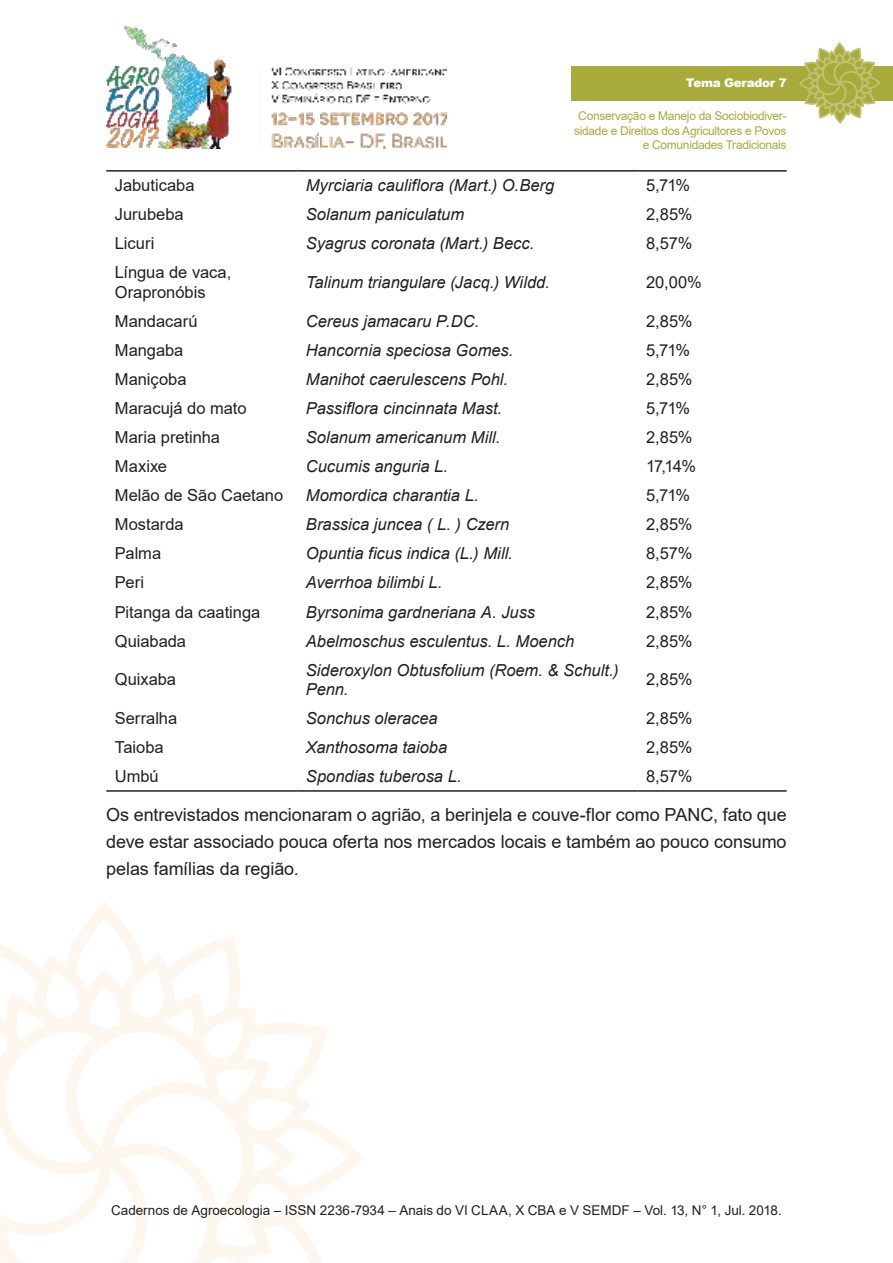
<style>
.page{position:relative;width:893px;height:1263px;background:#fff}
.page>*{position:absolute;margin:0;border:0;box-sizing:border-box;transform-origin:0 0}
.t1{font:18px/27px "Arial";letter-spacing:-.005em;color:#221f1f;text-align:justify}
.t2{font:italic 16.5px/19.8px "Arial";color:#221f1f}
.t3{font:16.5px/19.8px "Arial";color:#221f1f}
.t4{font:13.5px "Arial";color:#221f1f}
.t5{font:12px/14.4px "Arial";letter-spacing:-.025em;color:#a8ab3c;text-align:right}
.t6{font:900 12px "Arial";letter-spacing:-.025em;color:#fff}
</style>
<div class="page">
<img style="left:106px;top:25px;width:340px;height:124px">
<svg style="left:0;top:910px;width:363px;height:353px"></svg>
<div style="left:571px;top:66px;width:322px;height:34px;background:#a8ab3c"></div>
<svg style="left:798px;top:43px;width:83px;height:81px"></svg>
<hr style="left:106px;top:790px;width:191px;height:2px;background:#221f1f">
<hr style="left:297px;top:790px;width:341px;height:2px;background:#221f1f">
<hr style="left:638px;top:790px;width:149px;height:2px;background:#221f1f">
<hr style="left:106px;top:170px;width:191px;height:2px;background:#221f1f">
<hr style="left:297px;top:170px;width:341px;height:2px;background:#221f1f">
<hr style="left:638px;top:170px;width:149px;height:2px;background:#221f1f">
<p class="t6" style="left:686px;top:76px;width:102px">Tema Gerador 7</p>
<p class="t5" style="left:574px;top:110px;width:214px">Conservação e Manejo da Sociobiodiver&shy;sidade e Direitos dos Agricultores e Povos e Comunidades Tradicionais</p>
<p class="t3" style="left:115px;top:177px;width:81px">Jabuticaba</p>
<p class="t2" style="left:306px;top:177px;width:250px">Myrciaria cauliflora (Mart.) O.Berg</p>
<p class="t3" style="left:646px;top:177px;width:46px">5,71%</p>
<p class="t3" style="left:115px;top:206px;width:70px">Jurubeba</p>
<p class="t2" style="left:306px;top:206px;width:160px">Solanum paniculatum</p>
<p class="t3" style="left:646px;top:206px;width:48px">2,85%</p>
<p class="t3" style="left:115px;top:235px;width:41px">Licuri</p>
<p class="t2" style="left:306px;top:235px;width:230px">Syagrus coronata (Mart.) Becc.</p>
<p class="t3" style="left:646px;top:235px;width:48px">8,57%</p>
<p class="t3" style="left:115px;top:264px;width:118px">Língua de vaca,<br>Orapronóbis</p>
<p class="t2" style="left:306px;top:274px;width:245px">Talinum triangulare (Jacq.) Wildd.</p>
<p class="t3" style="left:646px;top:274px;width:57px">20,00%</p>
<p class="t3" style="left:115px;top:313px;width:84px">Mandacarú</p>
<p class="t2" style="left:306px;top:313px;width:175px">Cereus jamacaru P.DC.</p>
<p class="t3" style="left:646px;top:313px;width:48px">2,85%</p>
<p class="t3" style="left:115px;top:342px;width:70px">Mangaba</p>
<p class="t2" style="left:306px;top:342px;width:209px">Hancornia speciosa Gomes.</p>
<p class="t3" style="left:646px;top:342px;width:46px">5,71%</p>
<p class="t3" style="left:115px;top:371px;width:73px">Maniçoba</p>
<p class="t2" style="left:306px;top:371px;width:204px">Manihot caerulescens Pohl.</p>
<p class="t3" style="left:646px;top:371px;width:48px">2,85%</p>
<p class="t3" style="left:115px;top:400px;width:133px">Maracujá do mato</p>
<p class="t2" style="left:306px;top:400px;width:198px">Passiflora cincinnata Mast.</p>
<p class="t3" style="left:646px;top:400px;width:46px">5,71%</p>
<p class="t3" style="left:115px;top:429px;width:107px">Maria pretinha</p>
<p class="t2" style="left:306px;top:429px;width:196px">Solanum americanum Mill.</p>
<p class="t3" style="left:646px;top:429px;width:48px">2,85%</p>
<p class="t3" style="left:115px;top:458px;width:54px">Maxixe</p>
<p class="t2" style="left:306px;top:458px;width:144px">Cucumis anguria L.</p>
<p class="t3" style="left:646px;top:458px;width:51px">17,14%</p>
<p class="t3" style="left:115px;top:487px;width:170px">Melão de São Caetano</p>
<p class="t2" style="left:306px;top:487px;width:174px">Momordica charantia L.</p>
<p class="t3" style="left:646px;top:487px;width:46px">5,71%</p>
<p class="t3" style="left:115px;top:516px;width:70px">Mostarda</p>
<p class="t2" style="left:306px;top:516px;width:205px">Brassica juncea ( L. ) Czern</p>
<p class="t3" style="left:646px;top:516px;width:48px">2,85%</p>
<p class="t3" style="left:115px;top:545px;width:48px">Palma</p>
<p class="t2" style="left:306px;top:545px;width:209px">Opuntia ficus indica (L.) Mill.</p>
<p class="t3" style="left:646px;top:545px;width:48px">8,57%</p>
<p class="t3" style="left:115px;top:574px;width:31px">Peri</p>
<p class="t2" style="left:306px;top:574px;width:138px">Averrhoa bilimbi L.</p>
<p class="t3" style="left:646px;top:574px;width:48px">2,85%</p>
<p class="t3" style="left:115px;top:603px;width:147px">Pitanga da caatinga</p>
<p class="t2" style="left:306px;top:603px;width:231px">Byrsonima gardneriana A. Juss</p>
<p class="t3" style="left:646px;top:603px;width:48px">2,85%</p>
<p class="t3" style="left:115px;top:632px;width:73px">Quiabada</p>
<p class="t2" style="left:306px;top:632px;width:270px">Abelmoschus esculentus. L. Moench</p>
<p class="t3" style="left:646px;top:632px;width:48px">2,85%</p>
<p class="t3" style="left:115px;top:671px;width:63px">Quixaba</p>
<p class="t2" style="left:306px;top:661px;width:314px">Sideroxylon Obtusfolium (Roem. &amp; Schult.)<br>Penn.</p>
<p class="t3" style="left:646px;top:671px;width:48px">2,85%</p>
<p class="t3" style="left:115px;top:710px;width:64px">Serralha</p>
<p class="t2" style="left:306px;top:710px;width:133px">Sonchus oleracea</p>
<p class="t3" style="left:646px;top:710px;width:48px">2,85%</p>
<p class="t3" style="left:115px;top:739px;width:50px">Taioba</p>
<p class="t2" style="left:306px;top:739px;width:143px">Xanthosoma taioba</p>
<p class="t3" style="left:646px;top:739px;width:48px">2,85%</p>
<p class="t3" style="left:115px;top:768px;width:45px">Umbú</p>
<p class="t2" style="left:306px;top:768px;width:157px">Spondias tuberosa L.</p>
<p class="t3" style="left:646px;top:768px;width:48px">8,57%</p>
<p class="t1" style="left:106px;top:803px;width:682px">Os entrevistados mencionaram o agrião, a berinjela e couve-flor como PANC, fato que deve estar associado pouca oferta nos mercados locais e também ao pouco consumo pelas famílias da região.</p>
<p class="t4" style="left:111px;top:1205px;width:672px">Cadernos de Agroecologia – ISSN 2236-7934 – Anais do VI CLAA, X CBA e V SEMDF – Vol. 13, N° 1, Jul. 2018.</p>
</div>
